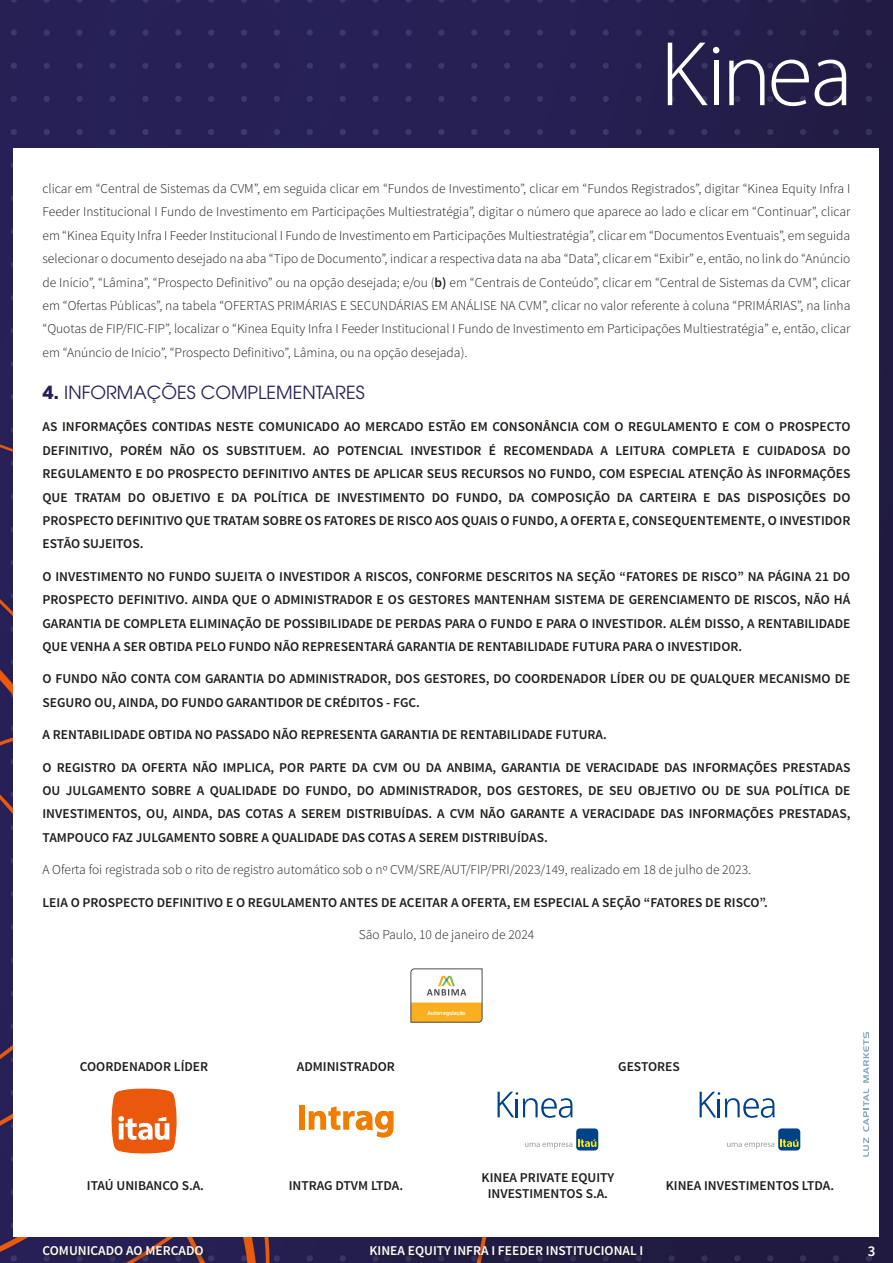
<style>
.page{position:relative;width:893px;height:1263px;background:#fff}
.page>*{position:absolute;margin:0;border:0;box-sizing:border-box;transform-origin:0 0}
.t1{font:18px "ITC Avant Garde Pro";color:#272056}
.t2{font:600 15px "Source Sans Pro";color:#fff}
.t3{font:600 13.5px/23.4px "Source Sans Pro";color:#1d1d1b;text-align:justify}
.t4{font:300 13.5px/23.4px "Source Sans Pro";color:#1d1d1b;text-align:justify}
.t5{font:600 13.5px "Source Sans Pro";color:#fff}
.t6{font:500 5.85px "Dobra";letter-spacing:-.015em;color:#fff}
.s1{font-weight:600}
.s2{font-weight:700}
</style>
<div class="page">
<img style="left:0;top:0;width:893px;height:1263px">
<div style="left:14px;top:149px;width:865px;height:1088px;background:#fff"></div>
<svg style="left:729px;top:60px;width:35px;height:45px"></svg>
<svg style="left:771px;top:60px;width:38px;height:46px"></svg>
<svg style="left:815px;top:60px;width:31px;height:46px"></svg>
<svg style="left:668px;top:43px;width:51px;height:62px"></svg>
<div style="left:42px;top:1244px;width:608px;height:19px;background:#1d1d1b;opacity:.75"></div>
<svg style="left:863px;top:1137px;width:6px;height:20px"></svg>
<svg style="left:863px;top:1032px;width:6px;height:99px"></svg>
<svg style="left:411px;top:969px;width:71px;height:53px"></svg>
<svg style="left:112px;top:1088px;width:65px;height:65px"></svg>
<div style="left:299px;top:1105px;width:5px;height:25px;background:#ef7d00"></div>
<svg style="left:309px;top:1106px;width:84px;height:31px"></svg>
<svg style="left:498px;top:1092px;width:75px;height:26px"></svg>
<div style="left:576px;top:1128px;width:22px;height:22px;background:#004289;border-radius:4px"></div>
<svg style="left:578px;top:1139px;width:18px;height:8px"></svg>
<svg style="left:525px;top:1143px;width:47px;height:5px"></svg>
<svg style="left:700px;top:1092px;width:75px;height:26px"></svg>
<div style="left:778px;top:1128px;width:22px;height:22px;background:#004289;border-radius:4px"></div>
<svg style="left:780px;top:1139px;width:18px;height:8px"></svg>
<svg style="left:727px;top:1143px;width:47px;height:5px"></svg>
<p class="t4" style="left:43px;top:177px;width:809px">clicar em “Central de Sistemas da CVM”, em seguida clicar em “Fundos de Investimento”, clicar em “Fundos Registrados”, digitar “Kinea Equity Infra I Feeder Institucional I Fundo de Investimento em Participações Multiestratégia”, digitar o número que aparece ao lado e clicar em “Continuar”, clicar em “Kinea Equity Infra I Feeder Institucional I Fundo de Investimento em Participações Multiestratégia”, clicar em “Documentos Eventuais”, em seguida selecionar o documento desejado na aba “Tipo de Documento”, indicar a respectiva data na aba “Data”, clicar em “Exibir” e, então, no link do “Anúncio de Início”, “Lâmina”, “Prospecto Definitivo” ou na opção desejada; e/ou (<span class="s1">b)</span> em “Centrais de Conteúdo”, clicar em “Central de Sistemas da CVM”, clicar em “Ofertas Públicas”, na tabela “OFERTAS PRIMÁRIAS E SECUNDÁRIAS EM ANÁLISE NA CVM”, clicar no valor referente à coluna “PRIMÁRIAS”, na linha “Quotas de FIP/FIC-FIP”, localizar o “Kinea Equity Infra I Feeder Institucional I Fundo de Investimento em Participações Multiestratégia” e, então, clicar em “Anúncio de Início”, “Prospecto Definitivo”, Lâmina, ou na opção desejada).</p>
<h1 class="t1" style="left:43px;top:381px;width:324px"><span class="s2">4.</span> INFORMAÇÕES COMPLEMENTARES</h1>
<p class="t3" style="left:43px;top:415px;width:809px">AS INFORMAÇÕES CONTIDAS NESTE COMUNICADO AO MERCADO ESTÃO EM CONSONÂNCIA COM O REGULAMENTO E COM O PROSPECTO DEFINITIVO, PORÉM NÃO OS SUBSTITUEM. AO POTENCIAL INVESTIDOR É RECOMENDADA A LEITURA COMPLETA E CUIDADOSA DO REGULAMENTO E DO PROSPECTO DEFINITIVO ANTES DE APLICAR SEUS RECURSOS NO FUNDO, COM ESPECIAL ATENÇÃO ÀS INFORMAÇÕES QUE TRATAM DO OBJETIVO E DA POLÍTICA DE INVESTIMENTO DO FUNDO, DA COMPOSIÇÃO DA CARTEIRA E DAS DISPOSIÇÕES DO PROSPECTO DEFINITIVO QUE TRATAM SOBRE OS FATORES DE RISCO AOS QUAIS O FUNDO, A OFERTA E, CONSEQUENTEMENTE, O INVESTIDOR ESTÃO SUJEITOS.</p>
<p class="t3" style="left:43px;top:565px;width:809px">O INVESTIMENTO NO FUNDO SUJEITA O INVESTIDOR A RISCOS, CONFORME DESCRITOS NA SEÇÃO “FATORES DE RISCO” NA PÁGINA 21 DO PROSPECTO DEFINITIVO. AINDA QUE O ADMINISTRADOR E OS GESTORES MANTENHAM SISTEMA DE GERENCIAMENTO DE RISCOS, NÃO HÁ GARANTIA DE COMPLETA ELIMINAÇÃO DE POSSIBILIDADE DE PERDAS PARA O FUNDO E PARA O INVESTIDOR. ALÉM DISSO, A RENTABILIDADE QUE VENHA A SER OBTIDA PELO FUNDO NÃO REPRESENTARÁ GARANTIA DE RENTABILIDADE FUTURA PARA O INVESTIDOR.</p>
<p class="t3" style="left:43px;top:667px;width:809px">O FUNDO NÃO CONTA COM GARANTIA DO ADMINISTRADOR, DOS GESTORES, DO COORDENADOR LÍDER OU DE QUALQUER MECANISMO DE<br>SEGURO OU, AINDA, DO FUNDO GARANTIDOR DE CRÉDITOS - FGC.</p>
<p class="t3" style="left:43px;top:723px;width:566px">A RENTABILIDADE OBTIDA NO PASSADO NÃO REPRESENTA GARANTIA DE RENTABILIDADE FUTURA.</p>
<p class="t3" style="left:43px;top:756px;width:809px">O REGISTRO DA OFERTA NÃO IMPLICA, POR PARTE DA CVM OU DA ANBIMA, GARANTIA DE VERACIDADE DAS INFORMAÇÕES PRESTADAS OU JULGAMENTO SOBRE A QUALIDADE DO FUNDO, DO ADMINISTRADOR, DOS GESTORES, DE SEU OBJETIVO OU DE SUA POLÍTICA DE INVESTIMENTOS, OU, AINDA, DAS COTAS A SEREM DISTRIBUÍDAS. A CVM NÃO GARANTE A VERACIDADE DAS INFORMAÇÕES PRESTADAS, TAMPOUCO FAZ JULGAMENTO SOBRE A QUALIDADE DAS COTAS A SEREM DISTRIBUÍDAS.</p>
<p class="t4" style="left:43px;top:858px;width:710px">A Oferta foi registrada sob o rito de registro automático sob o nº CVM/SRE/AUT/FIP/PRI/2023/149, realizado em 18 de julho de 2023.</p>
<p class="t3" style="left:43px;top:891px;width:727px">LEIA O PROSPECTO DEFINITIVO E O REGULAMENTO ANTES DE ACEITAR A OFERTA, EM ESPECIAL A SEÇÃO “FATORES DE RISCO”.</p>
<p class="t4" style="left:359px;top:923px;width:177px">São Paulo, 10 de janeiro de 2024</p>
<p class="t6" style="left:428px;top:1009px;width:39px">Autorregulação</p>
<p class="t6" style="left:428px;top:1012px;width:39px">Autorregulação</p>
<p class="t3" style="left:80px;top:1055px;width:130px">COORDENADOR LÍDER</p>
<p class="t3" style="left:297px;top:1055px;width:100px">ADMINISTRADOR</p>
<p class="t3" style="left:618px;top:1055px;width:63px">GESTORES</p>
<p class="t3" style="left:87px;top:1174px;width:119px">ITAÚ UNIBANCO S.A.</p>
<p class="t3" style="left:289px;top:1174px;width:116px">INTRAG DTVM LTDA.</p>
<p class="t3" style="left:482px;top:1169px;width:134px;line-height:16.2px;text-align:center">KINEA PRIVATE EQUITY<br>INVESTIMENTOS S.A.</p>
<p class="t3" style="left:666px;top:1174px;width:170px">KINEA INVESTIMENTOS LTDA.</p>
<p class="t5" style="left:43px;top:1242px;width:163px">COMUNICADO AO MERCADO</p>
<p class="t5" style="left:370px;top:1242px;width:275px">KINEA EQUITY INFRA I FEEDER INSTITUCIONAL I</p>
<p class="t2" style="left:868px;top:1241px;width:9px">3</p>
</div>
